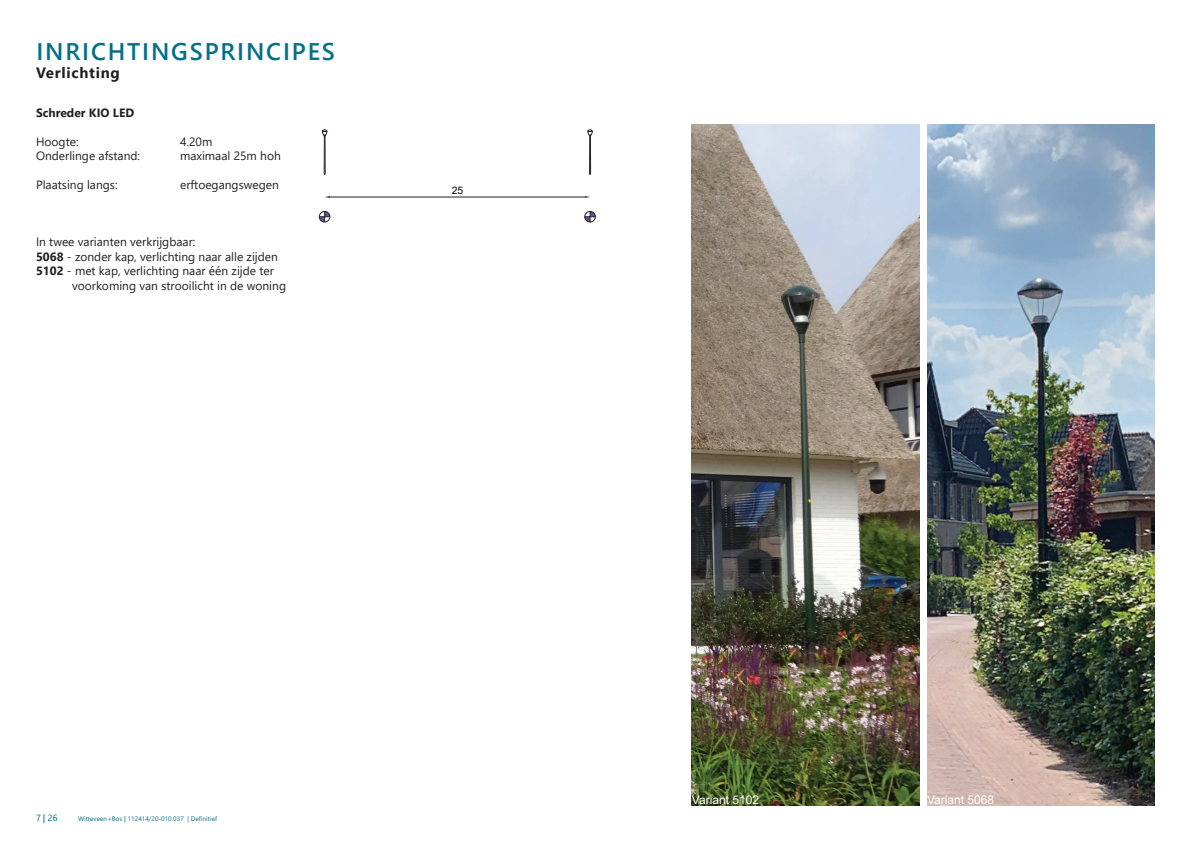
<style>
.page{position:relative;width:1191px;height:842px;background:#fff}
.page>*{position:absolute;margin:0;border:0;box-sizing:border-box;transform-origin:0 0}
.t1{font:600 24px "Segoe UI";letter-spacing:.075em;color:#056f88}
.t2{font:700 15px "Segoe UI";letter-spacing:.05em;color:#231f20}
.t3{font:12px "Segoe UI";color:#231f20}
.t4{font:12px "Arial";color:#fff}
.t5{font:700 12px "Segoe UI";color:#231f20}
.t6{font:10.4px "Arial";color:#040503}
.t7{font:9px "Segoe UI";color:#056f88}
.t8{font:6.5px "Segoe UI";letter-spacing:.005em;color:#056f88}
.s1{font-weight:700}
.s2{font-weight:600}
</style>
<div class="page">
<img style="left:927px;top:124px;width:228px;height:682px">
<img style="left:692px;top:124px;width:227px;height:682px">
<svg style="left:319px;top:211px;width:11px;height:11px"></svg>
<div style="left:584px;top:211px;width:11px;height:11px;border:1px solid #231f20;border-radius:5px"></div>
<svg style="left:585px;top:211px;width:10px;height:11px"></svg>
<hr style="left:330px;top:197px;width:255px;height:1px;background:#231f20">
<svg style="left:322px;top:129px;width:5px;height:9px"></svg>
<hr style="left:325px;top:137px;width:1px;height:37px;background:#231f20">
<hr style="left:324px;top:137px;width:1px;height:37px;background:#231f20">
<svg style="left:587px;top:129px;width:6px;height:8px"></svg>
<hr style="left:590px;top:137px;width:1px;height:37px;background:#231f20">
<hr style="left:589px;top:137px;width:1px;height:37px;background:#231f20">
<h1 class="t1" style="left:36px;top:29px;width:300px">INRICHTINGSPRINCIPES</h1>
<p class="t2" style="left:36px;top:59px;width:85px">Verlichting</p>
<p class="t5" style="left:36px;top:101px;width:100px">Schreder KIO LED</p>
<p class="t3" style="left:36px;top:130px;width:44px">Hoogte:</p>
<p class="t3" style="left:180px;top:130px;width:34px">4.20m</p>
<p class="t3" style="left:36px;top:144px;width:106px">Onderlinge afstand:</p>
<p class="t3" style="left:180px;top:144px;width:102px">maximaal 25m hoh</p>
<p class="t3" style="left:36px;top:173px;width:83px">Plaatsing langs:</p>
<p class="t3" style="left:180px;top:173px;width:100px">erftoegangswegen</p>
<p class="t3" style="left:36px;top:231px;width:161px">In twee varianten verkrijgbaar:</p>
<p class="t3" style="left:36px;top:245px;width:243px"><span class="s1">5068</span> - zonder kap, verlichting naar alle zijden</p>
<p class="t3" style="left:36px;top:260px;width:239px"><span class="s1">5102</span> - met kap, verlichting naar één zijde ter</p>
<p class="t3" style="left:72px;top:274px;width:215px">voorkoming van strooilicht in de woning</p>
<p class="t6" style="left:452px;top:183px;width:13px">25</p>
<p class="t7" style="left:36px;top:809px;width:23px">7<span class="s2">|</span> 26</p>
<p class="t8" style="left:78px;top:812px;width:141px">Witteveen+Bos <span class="s2">|</span> 112414/20-010.037 | Definitief</p>
<p class="t4" style="left:692px;top:792px;width:69px">Variant 5102</p>
<p class="t4" style="left:927px;top:792px;width:69px">Variant 5068</p>
</div>
